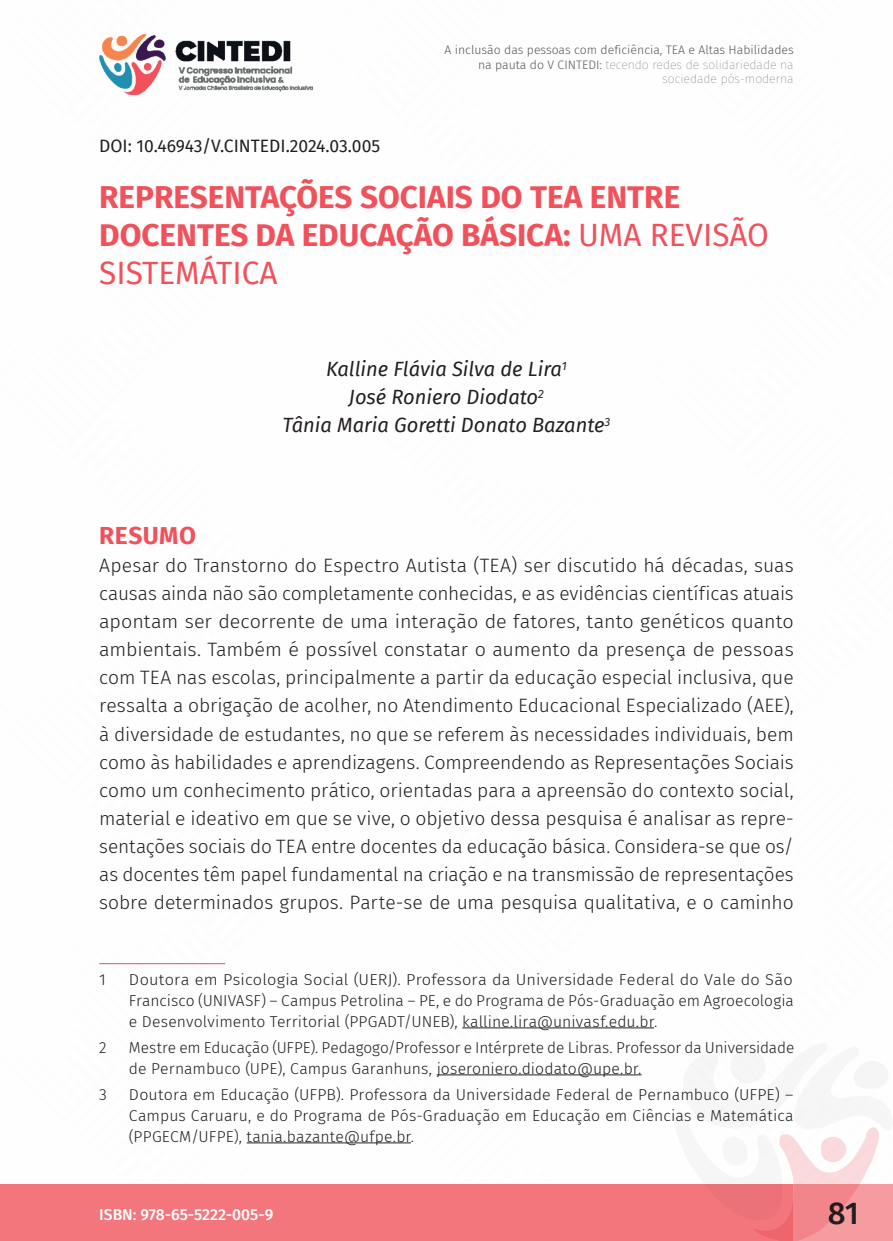
<style>
.page{position:relative;width:893px;height:1241px;background:#fff}
.page>*{position:absolute;margin:0;border:0;box-sizing:border-box;transform-origin:0 0}
._0_TÍTULO{font:700 31.5px/37.8px "Fira Sans";color:#f0515a}
.t1{font:500 31.5px "Fira Sans";color:#231f20}
._2_RESUMO{font:700 24.5px "Fira Sans";letter-spacing:.02em;color:#f0515a}
._1_AUTOR{font:italic 20.12px "Fira Sans";color:#231f20}
._3_CORPO_RESUMO{font:300 19.25px/28px "Fira Sans";color:#231f20;text-align:justify}
.DOI{font:17.5px "Fira Sans";color:#231f20}
._4_RODAPE{font:300 15.75px/21px "Fira Sans";letter-spacing:.005em;color:#231f20}
._4_RODAPE-2{font:300 15.75px/21px "Fira Sans";letter-spacing:.005em;color:#231f20;text-align:justify;scale:1.04 1}
.t2{font:500 15.75px "Fira Sans";color:#fff}
.t3{font:300 12.25px/14.7px "Fira Sans";color:#57585a;text-align:right}
.s1{font-weight:100}
.s2{font-weight:400}
</style>
<div class="page">
<div style="left:0;top:1184px;width:794px;height:56px;background:#f2767c"></div>
<img style="left:99px;top:33px;width:214px;height:61px">
<svg style="left:688px;top:1049px;width:205px;height:191px"></svg>
<hr style="left:99px;top:963px;width:126px;height:1px;background:#f0515a">
<hr style="left:462px;top:1027px;width:192px;height:1px;background:#231f20">
<hr style="left:437px;top:1074px;width:205px;height:1px;background:#231f20">
<hr style="left:247px;top:1142px;width:164px;height:1px;background:#231f20">
<p class="t3" style="left:444px;top:42px;width:351px">A inclusão das pessoas com deficiência, TEA e Altas Habilidades na pauta do V CINTEDI: <span class="s1">tecendo redes de solidariedade na sociedade pós-moderna</span></p>
<p class="DOI" style="left:99px;top:133px;width:282px">DOI: 10.46943/V.CINTEDI.2024.03.005</p>
<p class="_0_TÍTULO" style="left:99px;top:176px;width:671px">REPRESENTAÇÕES SOCIAIS DO TEA ENTRE<br>DOCENTES DA EDUCAÇÃO BÁSICA: <span class="s2">UMA REVISÃO<br>SISTEMÁTICA</span></p>
<p class="_1_AUTOR" style="left:326px;top:354px;width:242px">Kalline Flávia Silva de Lira<sup>1</sup></p>
<p class="_1_AUTOR" style="left:349px;top:382px;width:197px">José Roniero Diodato<sup>2</sup></p>
<p class="_1_AUTOR" style="left:283px;top:410px;width:329px">Tânia Maria Goretti Donato Bazante<sup>3</sup></p>
<p class="_2_RESUMO" style="left:99px;top:515px;width:98px">RESUMO</p>
<p class="_3_CORPO_RESUMO" style="left:99px;top:551px;width:696px">Apesar do Transtorno do Espectro Autista (TEA) ser discutido há décadas, suas causas ainda não são completamente conhecidas, e as evidências científicas atuais apontam ser decorrente de uma interação de fatores, tanto genéticos quanto ambientais. Também é possível constatar o aumento da presença de pessoas com TEA nas escolas, principalmente a partir da educação especial inclusiva, que ressalta a obrigação de acolher, no Atendimento Educacional Especializado (AEE), à diversidade de estudantes, no que se referem às necessidades individuais, bem como às habilidades e aprendizagens. Compreendendo as Representações Sociais como um conhecimento prático, orientadas para a apreensão do contexto social, material e ideativo em que se vive, o objetivo dessa pesquisa é analisar as repre&shy;sentações sociais do TEA entre docentes da educação básica. Considera-se que os/ as docentes têm papel fundamental na criação e na transmissão de representações sobre determinados grupos. Parte-se de uma pesquisa qualitativa, e o caminho</p>
<p class="_4_RODAPE-2" style="left:99px;top:968px;width:8px">1</p>
<p class="_4_RODAPE-2" style="left:129px;top:968px;width:641px">Doutora em Psicologia Social (UERJ). Professora da Universidade Federal do Vale do São Francisco (UNIVASF) – Campus Petrolina – PE, e do Programa de Pós-Graduação em Agroecologia e Desenvolvimento Territorial (PPGADT/UNEB), kalline.lira@univasf.edu.br.</p>
<p class="_4_RODAPE" style="left:99px;top:1036px;width:9px">2</p>
<p class="_4_RODAPE" style="left:129px;top:1036px;width:667px">Mestre em Educação (UFPE). Pedagogo/Professor e Intérprete de Libras. Professor da Universidade de Pernambuco (UPE), Campus Garanhuns, joseroniero.diodato@upe.br.</p>
<p class="_4_RODAPE" style="left:99px;top:1083px;width:9px">3</p>
<p class="_4_RODAPE" style="left:129px;top:1083px;width:666px;text-align:justify">Doutora em Educação (UFPB). Professora da Universidade Federal de Pernambuco (UFPE) – Campus Caruaru, e do Programa de Pós-Graduação em Educação em Ciências e Matemática (PPGECM/UFPE), tania.bazante@ufpe.br.</p>
<p class="t2" style="left:99px;top:1201px;width:176px">ISBN: 978-65-5222-005-9</p>
<h1 class="t1" style="left:828px;top:1187px;width:33px">81</h1>
</div>
